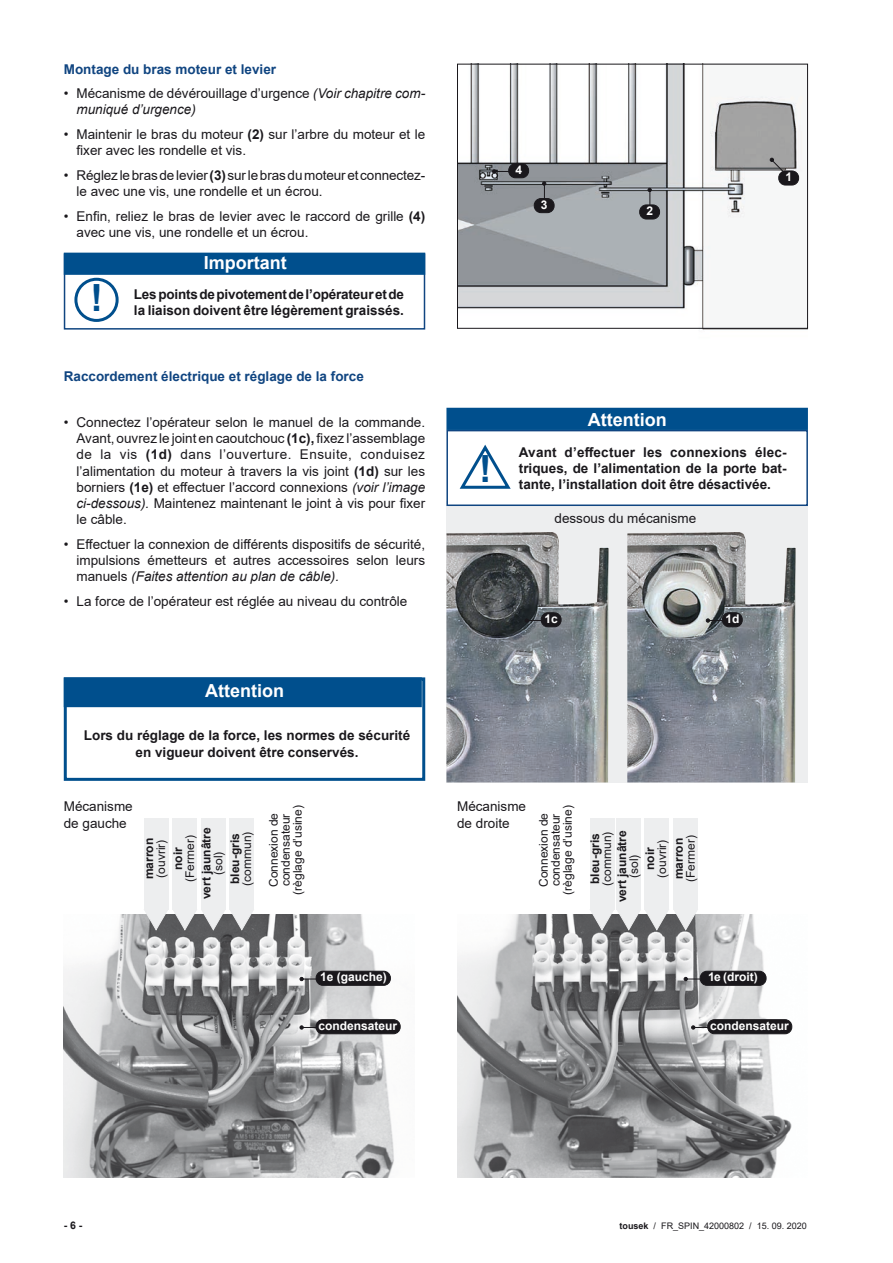
<style>
.page{position:relative;width:893px;height:1263px;background:#fff}
.page>*{position:absolute;margin:0;border:0;box-sizing:border-box;transform-origin:0 0}
.t1{font:700 37.5px "Arial";color:#004f8d}
.t2{font:700 18px "Arial";color:#fff}
.t3{font:13.5px/16.2px "Arial";color:#1a181c}
.t4{font:700 13.5px/16.2px "Arial";color:#1a181c;text-align:center}
.t5{font:700 13.5px "Arial";color:#104581}
.t6{font:12px/12px "Arial";color:#1a181c;text-align:center}
.t7{font:700 12px "Arial";color:#1a181c}
.t8{font:700 12px "Arial";color:#fff}
.t9{font:700 10.5px "Arial";color:#1a181c}
.t10{font:9px "Arial";color:#1a181c}
.s1{font-style:italic}
.s2{font-weight:700}
</style>
<div class="page">
<div style="left:64px;top:677px;width:361px;height:104px;border:3px solid #004f8d"></div>
<div style="left:64px;top:677px;width:358px;height:30px;background:#004f8d;border:3px solid #004f8d"></div>
<img style="left:459px;top:66px;width:349px;height:264px">
<div style="left:640px;top:205px;width:20px;height:14px;background:#1a181c;border-radius:7px"></div>
<div style="left:639px;top:205px;width:21px;height:14px;border:1px solid #1a181c;border-radius:7px"></div>
<svg style="left:648px;top:188px;width:4px;height:18px"></svg>
<div style="left:779px;top:171px;width:20px;height:14px;background:#1a181c;border-radius:7px"></div>
<div style="left:778px;top:171px;width:21px;height:14px;border:1px solid #1a181c;border-radius:7px"></div>
<svg style="left:770px;top:158px;width:15px;height:15px"></svg>
<div style="left:534px;top:199px;width:20px;height:14px;background:#1a181c;border-radius:7px"></div>
<div style="left:534px;top:198px;width:20px;height:15px;border:1px solid #1a181c;border-radius:7px"></div>
<svg style="left:542px;top:182px;width:4px;height:17px"></svg>
<div style="left:509px;top:164px;width:20px;height:14px;background:#1a181c;border-radius:7px"></div>
<div style="left:508px;top:163px;width:21px;height:15px;border:1px solid #1a181c;border-radius:7px"></div>
<svg style="left:492px;top:169px;width:18px;height:4px"></svg>
<div style="left:457px;top:64px;width:351px;height:265px;border:1px solid #1a181c"></div>
<div style="left:64px;top:253px;width:361px;height:77px;background:#fff;border:2px solid #104581"></div>
<div style="left:74px;top:278px;width:45px;height:44px;border:3px solid #004f8d;border-radius:50%"></div>
<div style="left:64px;top:253px;width:361px;height:22px;background:#004f8d;border:3px solid #004f8d"></div>
<img style="left:64px;top:915px;width:336px;height:263px">
<img style="left:457px;top:915px;width:336px;height:263px">
<div style="left:144px;top:818px;width:24px;height:91px;background:#edeeef"></div>
<div style="left:173px;top:818px;width:24px;height:91px;background:#edeeef"></div>
<div style="left:201px;top:818px;width:25px;height:91px;background:#edeeef"></div>
<div style="left:230px;top:818px;width:24px;height:91px;background:#edeeef"></div>
<svg style="left:143px;top:909px;width:112px;height:22px;background:#a6a6a8"></svg>
<div style="left:590px;top:818px;width:24px;height:91px;background:#edeeef"></div>
<div style="left:617px;top:818px;width:24px;height:91px;background:#edeeef"></div>
<div style="left:645px;top:818px;width:24px;height:91px;background:#edeeef"></div>
<div style="left:674px;top:818px;width:24px;height:91px;background:#edeeef"></div>
<svg style="left:589px;top:909px;width:110px;height:22px;background:#a4a5a6"></svg>
<div style="left:316px;top:971px;width:74px;height:14px;background:#1a181c;border-radius:7px"></div>
<div style="left:316px;top:971px;width:75px;height:15px;border:1px solid #1a181c;border-radius:7px"></div>
<svg style="left:300px;top:977px;width:17px;height:4px"></svg>
<div style="left:700px;top:971px;width:66px;height:14px;background:#1a181c;border-radius:7px"></div>
<div style="left:700px;top:971px;width:66px;height:15px;border:1px solid #1a181c;border-radius:7px"></div>
<svg style="left:684px;top:977px;width:17px;height:4px"></svg>
<div style="left:316px;top:1020px;width:84px;height:14px;background:#1a181c;border-radius:7px"></div>
<div style="left:316px;top:1019px;width:85px;height:15px;border:1px solid #1a181c;border-radius:7px"></div>
<svg style="left:300px;top:1025px;width:17px;height:4px"></svg>
<div style="left:708px;top:1020px;width:84px;height:14px;background:#1a181c;border-radius:7px"></div>
<div style="left:707px;top:1019px;width:85px;height:15px;border:1px solid #1a181c;border-radius:7px"></div>
<svg style="left:691px;top:1025px;width:18px;height:4px"></svg>
<div style="left:446px;top:501px;width:192px;height:281px;background:#edeeef"></div>
<img style="left:446px;top:532px;width:163px;height:250px">
<div style="left:627px;top:501px;width:181px;height:281px;background:#edeeef"></div>
<img style="left:627px;top:532px;width:169px;height:250px">
<div style="left:722px;top:613px;width:20px;height:14px;background:#1a181c;border-radius:7px"></div>
<div style="left:722px;top:612px;width:21px;height:15px;border:1px solid #1a181c;border-radius:7px"></div>
<svg style="left:706px;top:618px;width:17px;height:4px"></svg>
<div style="left:541px;top:613px;width:20px;height:14px;background:#1a181c;border-radius:7px"></div>
<div style="left:541px;top:612px;width:20px;height:15px;border:1px solid #1a181c;border-radius:7px"></div>
<svg style="left:525px;top:618px;width:17px;height:4px"></svg>
<div style="left:446px;top:430px;width:362px;height:76px;background:#fff;border:2px solid #104581"></div>
<div style="left:446px;top:408px;width:362px;height:22px;background:#004f8d"></div>
<svg style="left:459px;top:444px;width:52px;height:45px"></svg>
<p class="t5" style="left:64px;top:59px;width:214px">Montage du bras moteur et levier</p>
<p class="t3" style="left:77px;top:85px;width:350px;text-indent:-13px">• Mécanisme de dévérouillage d’urgence <span class="s1">(Voir chapitre com&shy;muniqué d’urgence)</span></p>
<p class="t3" style="left:77px;top:126px;width:350px;text-indent:-13px">• Maintenir le bras du moteur <span class="s2">(2)</span> sur l’arbre du moteur et le fixer avec les rondelle et vis.</p>
<p class="t3" style="left:77px;top:167px;width:350px;text-indent:-13px">• Réglez le bras de levier <span class="s2">(3)</span> sur le bras du moteur et connectez&shy;le avec une vis, une rondelle et un écrou.</p>
<p class="t3" style="left:77px;top:208px;width:350px;text-indent:-13px">• Enfin, reliez le bras de levier avec le raccord de grille <span class="s2">(4) </span>avec une vis, une rondelle et un écrou.</p>
<h2 class="t2" style="left:204px;top:250px;width:84px">Important</h2>
<h1 class="t1" style="left:90px;top:271px;width:14px">!</h1>
<p class="t4" style="left:134px;top:286px;width:272px;text-align:left">Les points de pivotement de l’opérateur et de la liaison doivent être légèrement graissés.</p>
<p class="t5" style="left:64px;top:366px;width:302px">Raccordement électrique et réglage de la force</p>
<p class="t3" style="left:77px;top:414px;width:350px;text-align:justify;text-indent:-13px">• Connectez l’opérateur selon le manuel de la commande.<br>Avant, ouvrez le joint en caoutchouc <span class="s2">(1c),</span> fixez l’assemblage de la vis <span class="s2">(1d)</span> dans l’ouverture. Ensuite, conduisez l’alimentation du moteur à travers la vis joint <span class="s2">(1d)</span> sur les borniers <span class="s2">(1e)</span> et effectuer l’accord connexions <span class="s1">(voir l’image ci-dessous).</span> Maintenez maintenant le joint à vis pour fixer le câble.</p>
<p class="t3" style="left:77px;top:536px;width:350px;text-align:justify;text-indent:-13px">• Effectuer la connexion de différents dispositifs de sécurité, impulsions émetteurs et autres accessoires selon leurs manuels <span class="s1">(Faites attention au plan de câble).</span></p>
<p class="t3" style="left:64px;top:593px;width:345px">• La force de l’opérateur est réglée au niveau du contrôle</p>
<h2 class="t2" style="left:205px;top:678px;width:80px">Attention</h2>
<p class="t4" style="left:84px;top:728px;width:328px">Lors du réglage de la force, les normes de sécurité en vigueur doivent être conservés.</p>
<p class="t8" style="left:515px;top:161px;width:8px">4</p>
<p class="t8" style="left:541px;top:196px;width:8px">3</p>
<p class="t8" style="left:646px;top:202px;width:8px">2</p>
<p class="t8" style="left:785px;top:168px;width:8px">1</p>
<h1 class="t1" style="left:479px;top:442px;width:14px">!</h1>
<h2 class="t2" style="left:588px;top:407px;width:80px">Attention</h2>
<p class="t4" style="left:519px;top:444px;width:269px;text-align:justify">Avant d’effectuer les connexions élec&shy;triques, de l’alimentation de la porte bat&shy;tante, l’installation doit être désactivée.</p>
<p class="t3" style="left:554px;top:510px;width:143px">dessous du mécanisme</p>
<p class="t8" style="left:545px;top:610px;width:15px">1c</p>
<p class="t8" style="left:725px;top:610px;width:16px">1d</p>
<p class="t3" style="left:64px;top:798px;width:71px">Mécanisme de gauche</p>
<p class="t3" style="left:457px;top:798px;width:71px">Mécanisme de droite</p>
<p class="t6" style="left:268px;top:895px;width:91px;rotate:-90deg">Connexion de condensateur (règlage d’usine)</p>
<p class="t6" style="left:538px;top:895px;width:91px;rotate:-90deg">Connexion de condensateur (règlage d’usine)</p>
<p class="t7" style="left:141px;top:879px;width:43px;rotate:-90deg">marron</p>
<p class="t6" style="left:155px;top:877px;width:39px;rotate:-90deg">(ouvrir)</p>
<p class="t7" style="left:169px;top:870px;width:24px;rotate:-90deg">noir</p>
<p class="t6" style="left:184px;top:882px;width:48px;rotate:-90deg">(Fermer)</p>
<p class="t7" style="left:198px;top:899px;width:74px;rotate:-90deg">vert jaunâtre</p>
<p class="t7" style="left:226px;top:884px;width:52px;rotate:-90deg">bleu-gris</p>
<p class="t6" style="left:241px;top:885px;width:55px;rotate:-90deg">(commun)</p>
<p class="t7" style="left:587px;top:884px;width:52px;rotate:-90deg">bleu-gris</p>
<p class="t6" style="left:601px;top:885px;width:55px;rotate:-90deg">(commun)</p>
<p class="t7" style="left:613px;top:902px;width:74px;rotate:-90deg">vert jaunâtre</p>
<p class="t6" style="left:628px;top:878px;width:25px;rotate:-90deg">(sol)</p>
<p class="t7" style="left:641px;top:870px;width:24px;rotate:-90deg">noir</p>
<p class="t6" style="left:656px;top:877px;width:39px;rotate:-90deg">(ouvrir)</p>
<p class="t7" style="left:670px;top:879px;width:43px;rotate:-90deg">marron</p>
<p class="t6" style="left:685px;top:882px;width:48px;rotate:-90deg">(Fermer)</p>
<p class="t6" style="left:212px;top:875px;width:25px;rotate:-90deg">(sol)</p>
<p class="t8" style="left:320px;top:969px;width:68px">1e (gauche)</p>
<p class="t8" style="left:708px;top:969px;width:51px">1e (droit)</p>
<p class="t8" style="left:318px;top:1017px;width:80px">condensateur</p>
<p class="t8" style="left:710px;top:1017px;width:80px">condensateur</p>
<p class="t9" style="left:64px;top:1218px;width:20px">- 6 -</p>
<p class="t10" style="left:620px;top:1219px;width:189px"><span class="s2">tousek</span> / FR_SPIN_42000802 / 15. 09. 2020</p>
</div>
